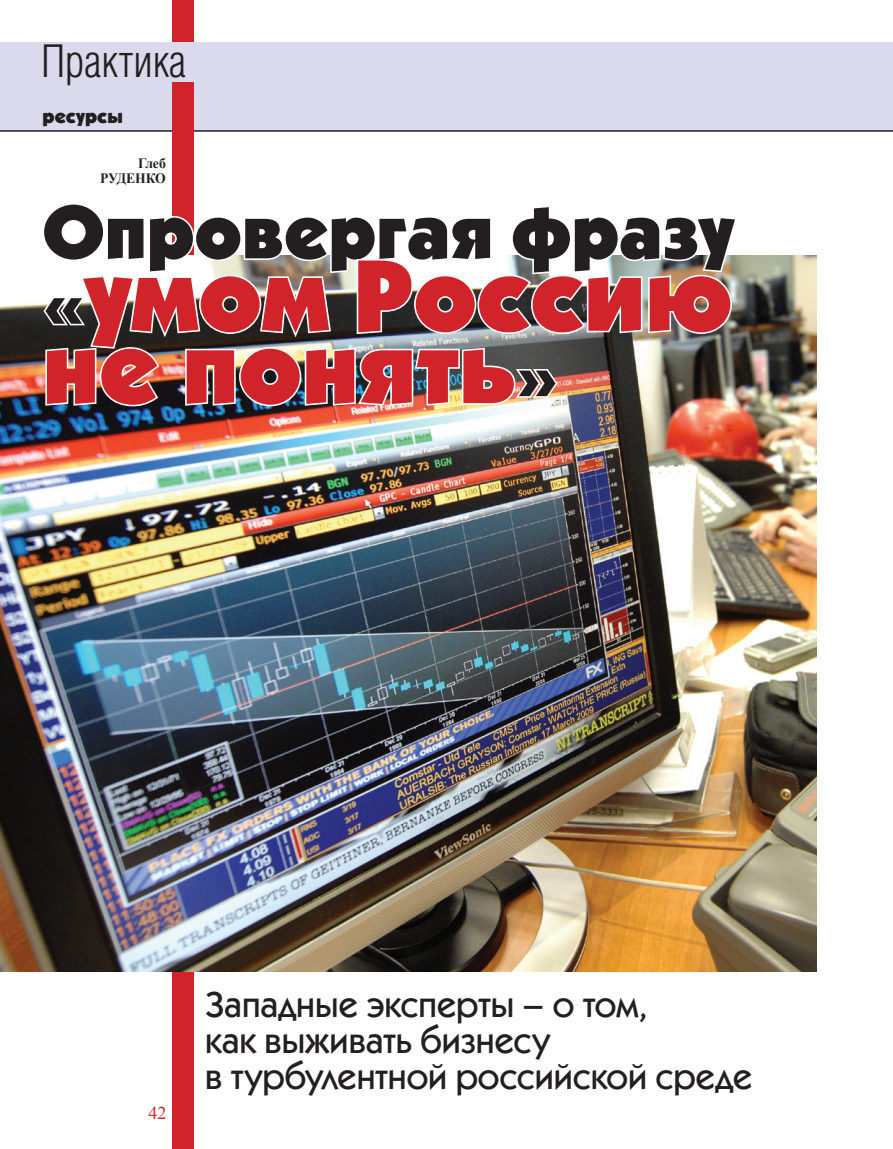
<style>
.page{position:relative;width:893px;height:1149px;background:#fff}
.page>*{position:absolute;margin:0;border:0;box-sizing:border-box;transform-origin:0 0}
.подзаголовок{font:900 102.3px/72.3px "Kabel C";color:#d1232a}
.подзаголовок-2{font:900 76.5px "Kabel C";color:#231f20}
.t1{font:43.5px "AG Letterica Cond L";color:#231f20}
.заголовок{font:500 36.15px/36.2px "Kabel C";letter-spacing:-.005em;color:#231f20}
.t2{font:900 19.5px "Kabel C";color:#231f20}
.t3{font:18px "Times New Roman";color:#d1232a}
.Основной{font:700 14.25px "Times New Roman";letter-spacing:-.005em;color:#231f20;scale:.96 1}
.s1{font-size:76.5px;color:#231f20}
</style>
<div class="page">
<div style="left:0;top:43px;width:893px;height:88px;background:#dbdaed"></div>
<hr style="left:0;top:130px;width:893px;height:2px;background:#231f20">
<div style="left:172px;top:0;width:21px;height:1148px;background:#d1232a"></div>
<div style="left:166px;top:43px;width:34px;height:39px;background:#dbdaed"></div>
<img style="left:0;top:255px;width:816px;height:715px">
<img style="left:41px;top:201px;width:698px;height:207px">
<p class="t1" style="left:41px;top:36px;width:146px">Практика</p>
<p class="t2" style="left:43px;top:104px;width:82px">ресурсы</p>
<p class="Основной" style="left:138px;top:154px;width:30px">Глеб</p>
<p class="Основной" style="left:100px;top:169px;width:70px">РУДЕНКО</p>
<p class="подзаголовок-2" style="left:43px;top:186px;width:693px">Опровергая фразу</p>
<p class="подзаголовок" style="left:43px;top:256px;width:691px"><span class="s1">«</span>умом Россию не понять<span class="s1">»</span></p>
<p class="t3" style="left:148px;top:1100px;width:19px">42</p>
<p class="заголовок" style="left:205px;top:984px;width:549px">Западные эксперты – о том,<br>как выживать бизнесу<br>в турбулентной российской среде</p>
</div>
